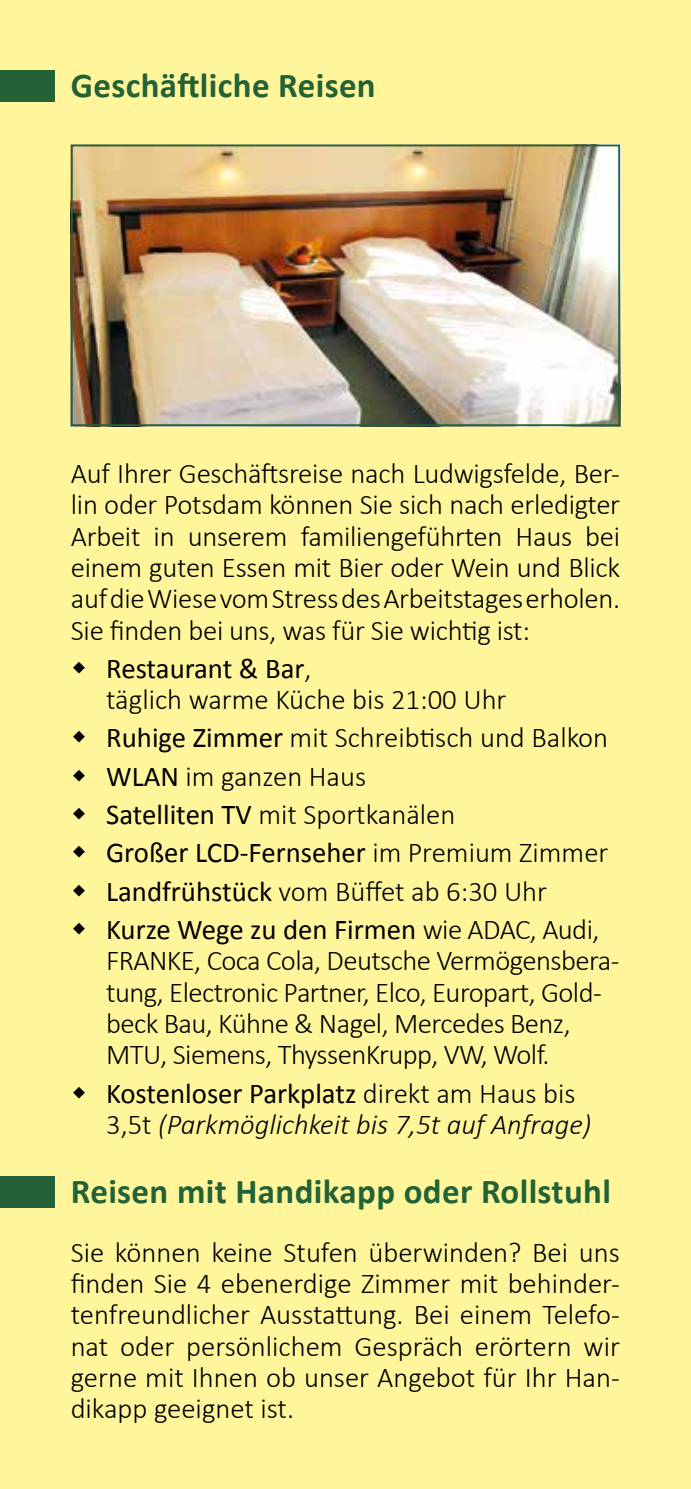
<style>
.page{position:relative;width:691px;height:1489px;background:#fff}
.page>*{position:absolute;margin:0;border:0;box-sizing:border-box;transform-origin:0 0}
.t1{font:700 35px "Calibri";letter-spacing:.01em;color:#226236}
.t2{font:300 28.75px/31.2px "Calibri";letter-spacing:-.01em;color:#000}
.t3{font:italic 300 28.75px/31.2px "Calibri";color:#000}
.s1{font-weight:400}
.s2{font-weight:400;font-style:normal}
.s3{font-style:normal}
</style>
<div class="page">
<div style="left:0;top:0;width:691px;height:1488px;background:#fff69b"></div>
<div style="left:0;top:1176px;width:55px;height:31px;background:#226236"></div>
<div style="left:0;top:70px;width:55px;height:32px;background:#226236"></div>
<img style="left:74px;top:147px;width:543px;height:276px">
<div style="left:71px;top:144px;width:549px;height:282px;border:2px solid #226236"></div>
<p class="t1" style="left:71px;top:63px;width:306px">Geschäftliche Reisen</p>
<p class="t2" style="left:71px;top:457px;width:551px;text-align:justify">Auf Ihrer Geschäftsreise nach Ludwigsfelde, Ber&shy;lin oder Potsdam können Sie sich nach erledigter Arbeit in unserem familiengeführten Haus bei einem guten Essen mit Bier oder Wein und Blick auf die Wiese vom Stress des Arbeitstages erholen.<br>Sie finden bei uns, was für Sie wichtig ist:</p>
<p class="t2" style="left:106px;top:652px;width:402px"><span class="s1">Restaurant &amp; Bar</span>,<br>täglich warme Küche bis 21:00 Uhr</p>
<p class="t2" style="left:106px;top:718px;width:504px;line-height:38.2px"><span class="s1">Ruhige Zimmer</span> mit Schreibtisch und Balkon <span class="s1">WLAN</span> im ganzen Haus<br><span class="s1">Satelliten TV</span> mit Sportkanälen<br><span class="s1">Großer LCD-Fernseher</span> im Premium Zimmer <span class="s1">Landfrühstück</span> vom Büffet ab 6:30 Uhr <span class="s1">Kurze Wege zu den Firmen</span> wie ADAC, Audi,</p>
<p class="t2" style="left:106px;top:944px;width:515px">FRANKE, Coca Cola, Deutsche Vermögensbera&shy;tung, Electronic Partner, Elco, Europart, Gold&shy;beck Bau, Kühne &amp; Nagel, Mercedes Benz, MTU, Siemens, ThyssenKrupp, VW, Wolf.</p>
<p class="t3" style="left:106px;top:1077px;width:487px"><span class="s2">Kostenloser Parkplatz</span> <span class="s3">direkt am Haus bis<br>3,5t</span> (Parkmöglichkeit bis 7,5t auf Anfrage)</p>
<p class="t1" style="left:71px;top:1169px;width:542px">Reisen mit Handikapp oder Rollstuhl</p>
<p class="t2" style="left:71px;top:1236px;width:551px;text-align:justify">Sie können keine Stufen überwinden? Bei uns finden Sie 4 ebenerdige Zimmer mit behinder&shy;tenfreundlicher Ausstattung. Bei einem Telefo&shy;nat oder persönlichem Gespräch erörtern wir gerne mit Ihnen ob unser Angebot für Ihr Han&shy;dikapp geeignet ist.</p>
</div>
